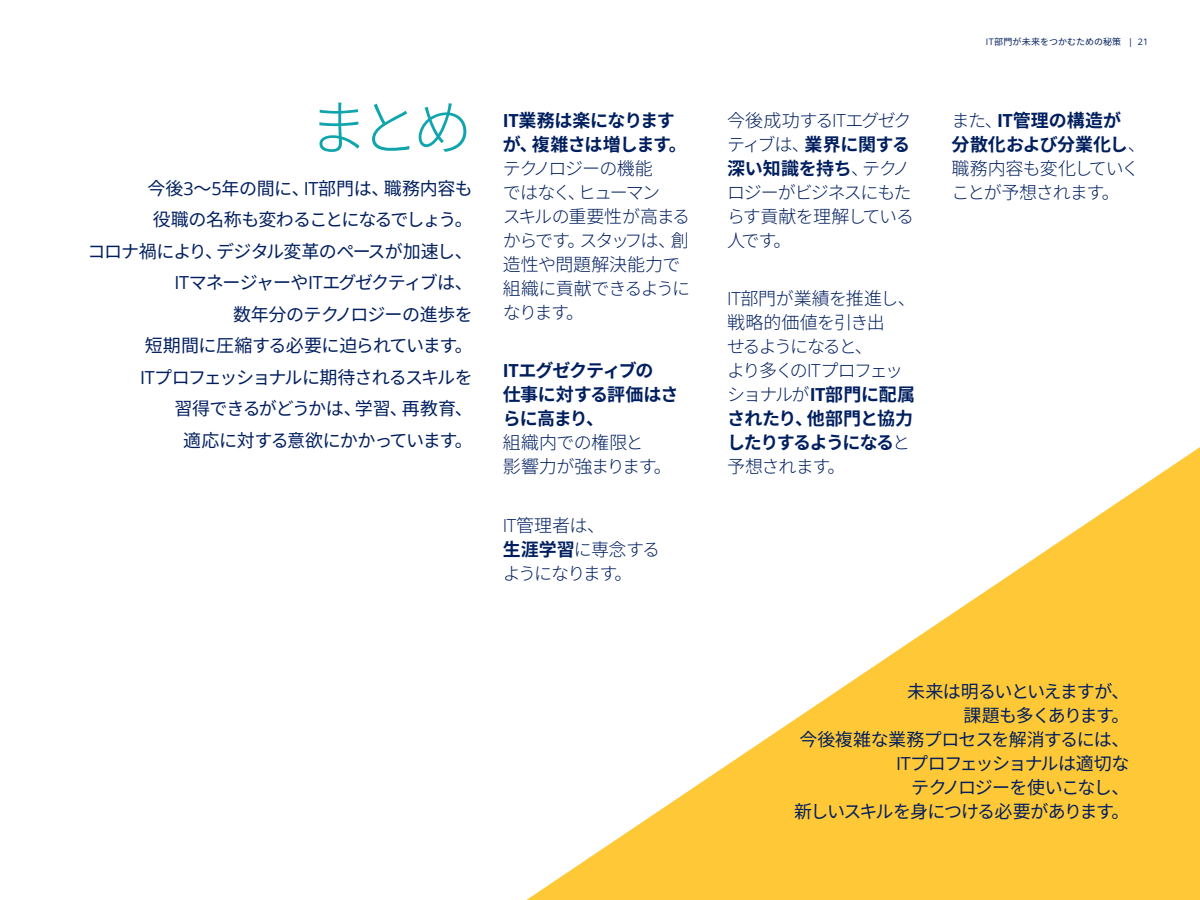
<style>
.page{position:relative;width:1200px;height:900px;background:#fff}
.page>*{position:absolute;margin:0;border:0;box-sizing:border-box;transform-origin:0 0}
.t1{font:300 60px "Noto Sans CJ Kjp";color:#10a5ac}
.t2{font:300 18px/24px "Noto Sans CJ Kjp";letter-spacing:-.065em;color:#001f5f}
.t3{font:18px/31.5px "Noto Sans CJ Kjp";letter-spacing:-.05em;color:#001f5f;text-align:right}
.t4{font:700 18px/24px "Noto Sans CJ Kjp";letter-spacing:-.05em;color:#001f5f}
.t5{font:300 18px/24px "Noto Sans CJ Kjp";letter-spacing:-.03em;color:#001f5f}
.t6{font:9px "Noto Sans CJ Kjp";letter-spacing:.01em;color:#001f5f}
.s1{font-family:"Open Sans"}
.s2{font-weight:700}
.s3{font-family:"Open Sans";font-weight:700}
</style>
<div class="page">
<svg style="left:526px;top:447px;width:674px;height:453px"></svg>
<h1 class="t1" style="left:308px;top:94px;width:166px">まとめ</h1>
<p class="t3" style="left:87px;top:173px;width:387px">今後<span class="s1">3</span>～<span class="s1">5</span>年の間に、<span class="s1">IT</span>部門は、職務内容も<br>役職の名称も変わることになるでしょう。<br>コロナ禍により、デジタル変革のペースが加速し、<br><span class="s1">IT</span>マネージャーや<span class="s1">IT</span>エグゼクティブは、<br>数年分のテクノロジーの進歩を<br>短期間に圧縮する必要に迫られています。<br><span class="s1">IT</span>プロフェッショナルに期待されるスキルを<br>習得できるがどうかは、学習、再教育、<br>適応に対する意欲にかかっています。</p>
<p class="t4" style="left:503px;top:109px;width:185px"><span class="s1">IT</span>業務は楽になりますが、複雑さは増します。</p>
<p class="t2" style="left:503px;top:157px;width:189px">テクノロジーの機能<br>ではなく、ヒューマン<br>スキルの重要性が高まるからです。スタッフは、創造性や問題解決能力で組織に貢献できるようになります。</p>
<p class="t4" style="left:503px;top:359px;width:177px"><span class="s1">IT</span>エグゼクティブの<br>仕事に対する評価はさらに高まり、</p>
<p class="t5" style="left:503px;top:431px;width:171px">組織内での権限と<br>影響力が強まります。</p>
<p class="t2" style="left:503px;top:514px;width:159px"><span class="s1">IT</span>管理者は、<br><span class="s2">生涯学習</span>に専念するようになります。</p>
<p class="t2" style="left:727px;top:109px;width:189px">今後成功する<span class="s1">IT</span>エグゼクティブは、<span class="s2">業界に関する深い知識を持ち</span>、テクノロジーがビジネスにもたらす貢献を理解している人です。</p>
<p class="t2" style="left:727px;top:287px;width:190px"><span class="s1">IT</span>部門が業績を推進し、戦略的価値を引き出<br>せるようになると、<br>より多くの<span class="s1">IT</span>プロフェッショナルが<span class="s3">IT</span><span class="s2">部門に配属されたり、他部門と協力したりするようになる</span>と予想されます。</p>
<p class="t6" style="left:986px;top:36px;width:164px"><span class="s1">IT</span>部門が未来をつかむための秘策 <span class="s1">| 21</span></p>
<p class="t2" style="left:952px;top:108px;width:196px">また、<span class="s3">IT</span><span class="s2">管理の構造が<br>分散化および分業化し</span>、職務内容も変化していくことが予想されます。</p>
<p class="t3" style="left:794px;top:680px;width:337px;line-height:24px">未来は明るいといえますが、<br>課題も多くあります。<br>今後複雑な業務プロセスを解消するには、<br><span class="s1">IT</span>プロフェッショナルは適切な<br>テクノロジーを使いこなし、<br>新しいスキルを身につける必要があります。</p>
</div>
